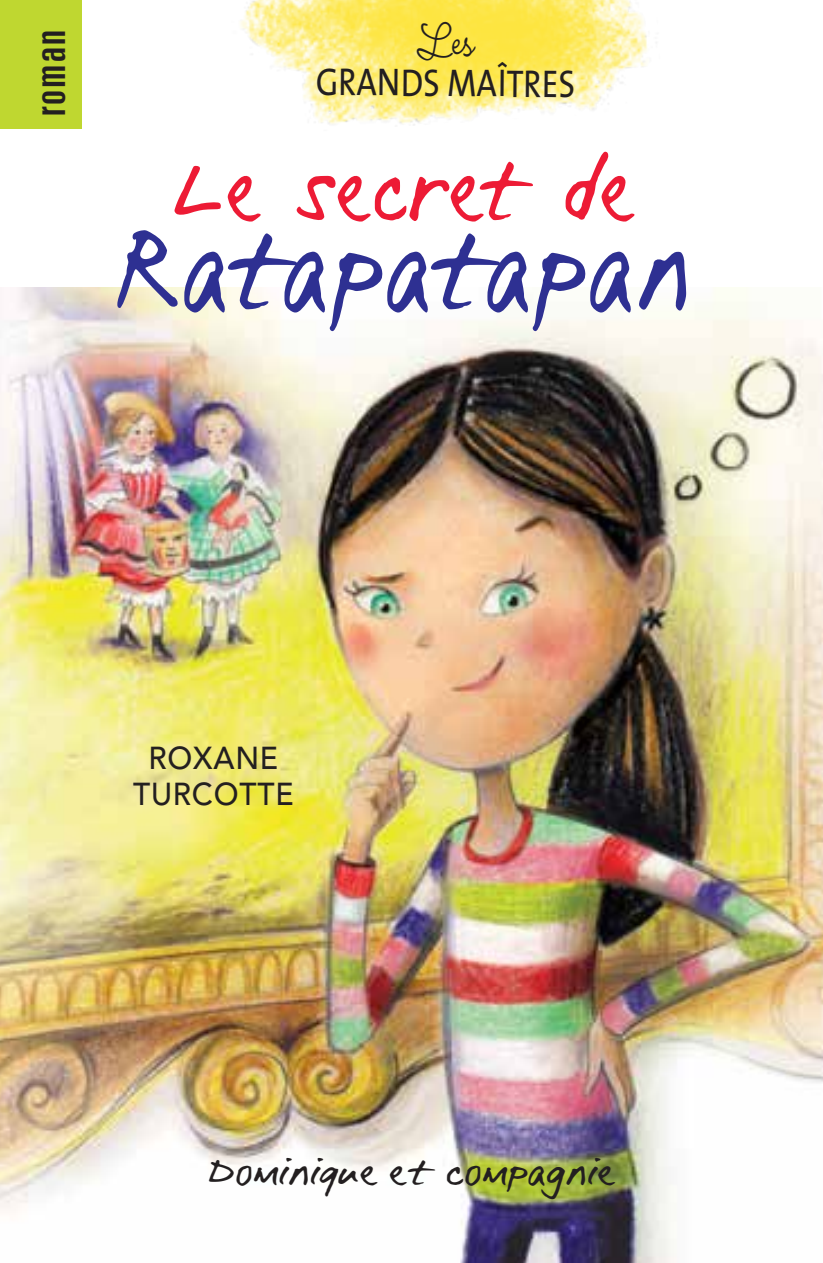
<style>
.page{position:relative;width:823px;height:1263px;background:#fff}
.page>*{position:absolute;margin:0;border:0;box-sizing:border-box;transform-origin:0 0}
.t1{font:146.25px "Varly";color:#2e3092;scale:.82 1}
.t2{font:112.5px "Varly";color:#ed1b35;scale:.82 1}
.t3{font:500 56.25px "Wendy LP";color:#231f20;scale:.85 1}
.t4{font:47.25px "Varly";letter-spacing:-.02em;color:#231f20}
.t5{font:ultra-condensed 45px "Univers";letter-spacing:.05em;color:#231f20}
.t6{font:38.93px "The Sans";color:#231f20;scale:.85 1}
.t7{font:500 31.5px/36px "Avenir";letter-spacing:.025em;color:#231f20;text-align:center;scale:.95 1}
</style>
<div class="page">
<img style="left:0;top:287px;width:823px;height:976px">
<img style="left:240px;top:0;width:407px;height:125px">
<div style="left:0;top:0;width:81px;height:128px;background:#bfd730"></div>
<p class="t5" style="left:23px;top:116px;width:88px;rotate:-90deg">roman</p>
<p class="t3" style="left:417px;top:9px;width:69px">Les</p>
<p class="t6" style="left:316px;top:51px;width:307px">GRANDS MAÎTRES</p>
<h2 class="t2" style="left:174px;top:113px;width:563px">Le secret de</h2>
<h1 class="t1" style="left:118px;top:169px;width:701px">Ratapatapan</h1>
<p class="t7" style="left:133px;top:741px;width:171px">ROXANE<br>TURCOTTE</p>
<p class="t4" style="left:208px;top:1139px;width:409px">Dominique et compagnie</p>
</div>
